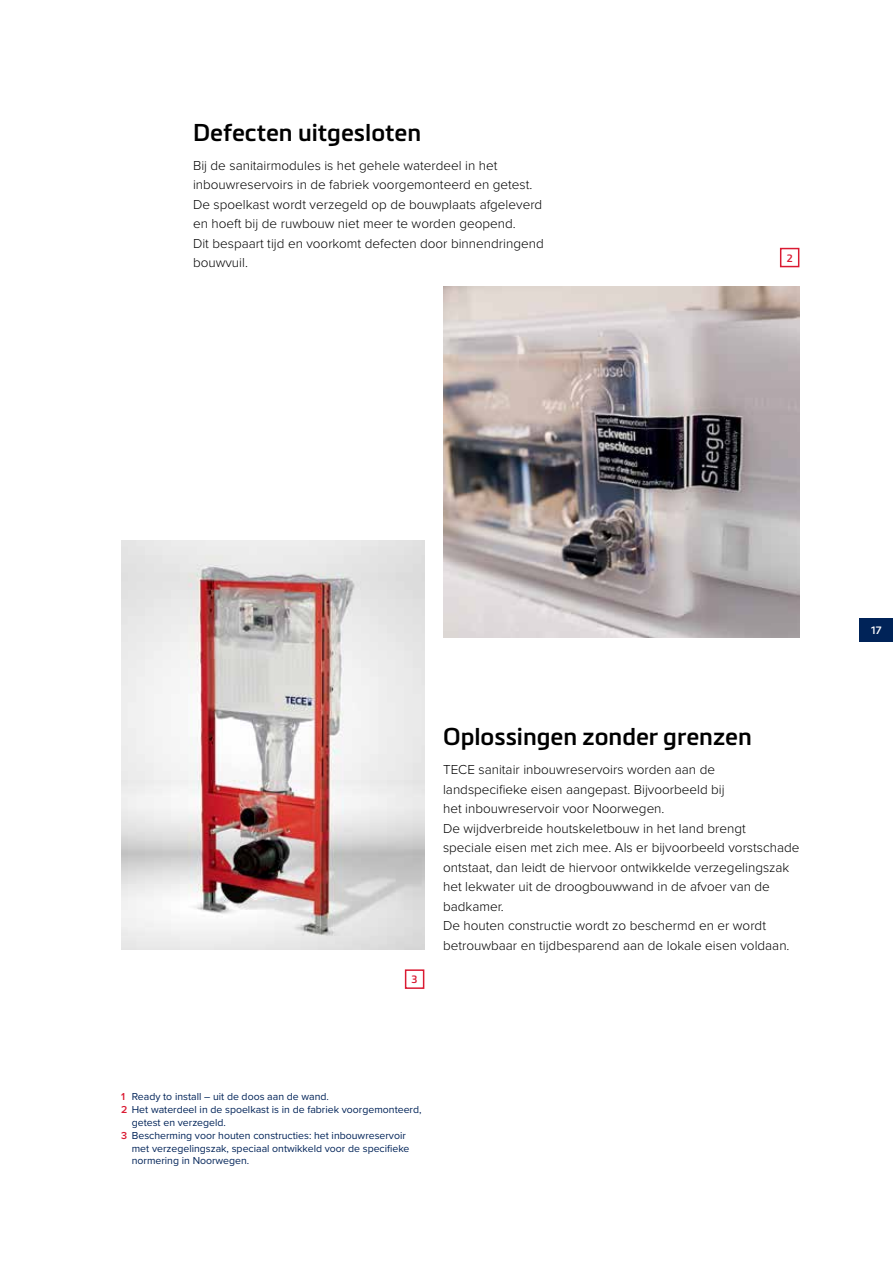
<style>
.page{position:relative;width:893px;height:1263px;background:#fff}
.page>*{position:absolute;margin:0;border:0;box-sizing:border-box;transform-origin:0 0}
.t1{font:600 24px "Metronic Pro";color:#000}
.t2{font:300 13.5px/19.5px "Proxima Nova";color:#000}
.t3{font:10.5px "Proxima Nova";color:#002358}
.t4{font:600 10.5px "Metronic Pro";color:#da1a32}
.t5{font:600 10.5px "Metronic Pro";color:#fff}
.s1{font-weight:600;color:#da1a32}
</style>
<div class="page">
<img style="left:121px;top:540px;width:303px;height:410px">
<div style="left:780px;top:248px;width:19px;height:19px;border:2px solid #da1a32"></div>
<div style="left:405px;top:969px;width:19px;height:20px;border:2px solid #da1a32"></div>
<img style="left:443px;top:287px;width:356px;height:351px">
<div style="left:859px;top:618px;width:34px;height:24px;background:#002358"></div>
<h1 class="t1" style="left:193px;top:117px;width:230px">Defecten uitgesloten</h1>
<p class="t2" style="left:193px;top:155px;width:352px">Bij de sanitairmodules is het gehele waterdeel in het inbouwreservoirs in de fabriek voorgemonteerd en getest.<br>De spoelkast wordt verzegeld op de bouwplaats afgeleverd en hoeft bij de ruwbouw niet meer te worden geopend.<br>Dit bespaart tijd en voorkomt defecten door binnendringend bouwvuil.</p>
<p class="t4" style="left:786px;top:251px;width:8px">2</p>
<p class="t4" style="left:411px;top:973px;width:8px">3</p>
<h1 class="t1" style="left:443px;top:722px;width:310px">Oplossingen zonder grenzen</h1>
<p class="t2" style="left:443px;top:759px;width:358px">TECE sanitair inbouwreservoirs worden aan de landspecifieke eisen aangepast. Bijvoorbeeld bij<br>het inbouwreservoir voor Noorwegen.<br>De wijdverbreide houtskeletbouw in het land brengt<br>speciale eisen met zich mee. Als er bijvoorbeeld vorstschade ontstaat, dan leidt de hiervoor ontwikkelde verzegelingszak het lekwater uit de droogbouwwand in de afvoer van de badkamer.<br>De houten constructie wordt zo beschermd en er wordt betrouwbaar en tijdbesparend aan de lokale eisen voldaan.</p>
<p class="t3" style="left:121px;top:1088px;width:209px"><span class="s1">1</span> Ready to install – uit de doos aan de wand.</p>
<p class="t3" style="left:121px;top:1101px;width:302px"><span class="s1">2</span> Het waterdeel in de spoelkast is in de fabriek voorgemonteerd,</p>
<p class="t3" style="left:132px;top:1114px;width:96px">getest en verzegeld.</p>
<p class="t3" style="left:121px;top:1127px;width:286px"><span class="s1">3</span> Bescherming voor houten constructies: het inbouwreservoir</p>
<p class="t3" style="left:132px;top:1140px;width:279px">met verzegelingszak, speciaal ontwikkeld voor de specifieke</p>
<p class="t3" style="left:132px;top:1153px;width:119px">normering in Noorwegen.</p>
<p class="t5" style="left:871px;top:624px;width:12px">17</p>
</div>
